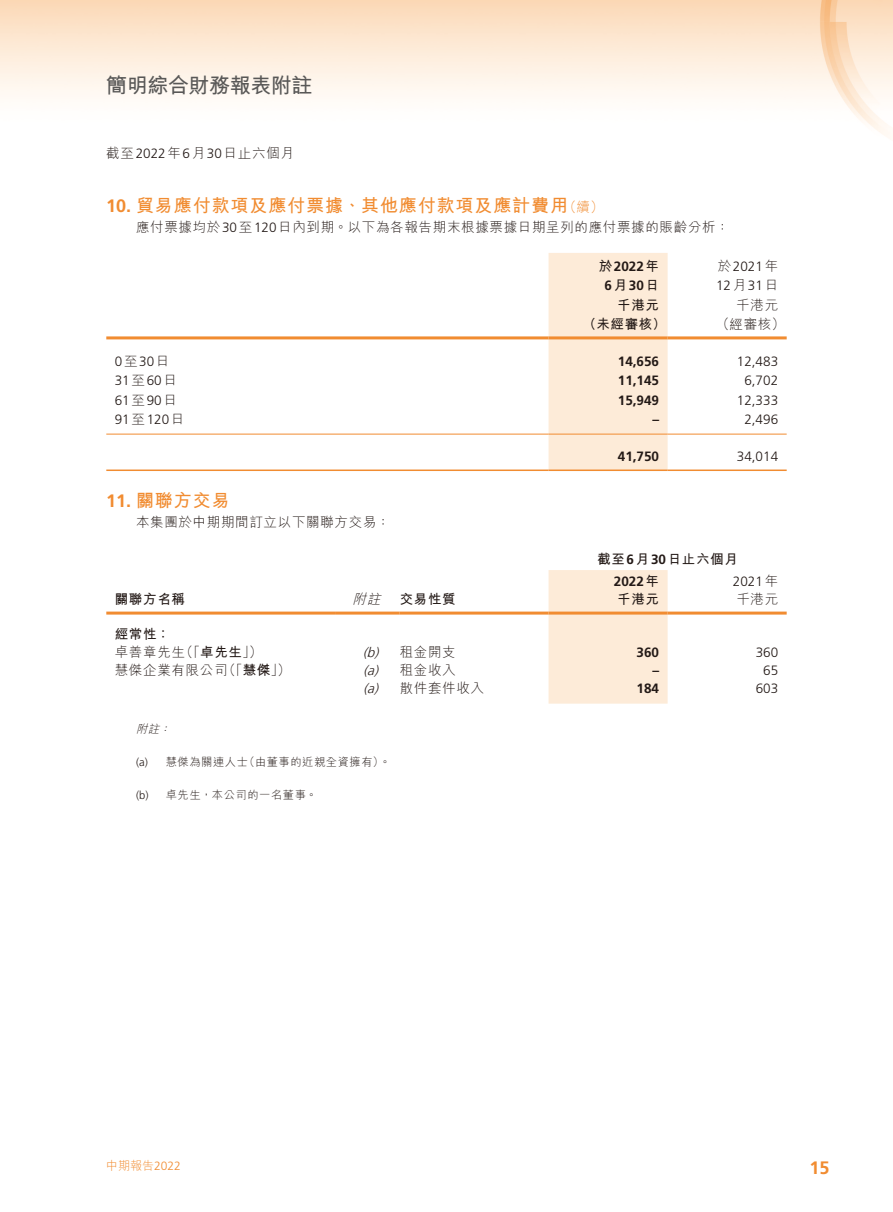
<style>
.page{position:relative;width:893px;height:1212px;background:#fff}
.page>*{position:absolute;margin:0;border:0;box-sizing:border-box;transform-origin:0 0}
.t1{font:700 21px "M Hei HK";letter-spacing:-.02em;color:#595857}
.t2{font:700 18px "M Hei HK";letter-spacing:.05em;color:#f18c31}
.t3{font:700 18px "Frutiger LT Std";color:#f18c31}
.t4{font:300 13.5px/18px "M Hei HK";letter-spacing:.05em;color:#231916}
.t5{font:300 13.5px/19.5px "Frutiger LT Std";color:#231916}
.t6{font:700 13.5px/19.5px "Frutiger LT Std";color:#231916;text-align:center}
.t7{font:700 13.5px "M Hei HK";letter-spacing:.05em;color:#231916}
.t8{font:300 12px "M Hei HK";color:#f18c31}
.t9{font:300 11.25px "M Hei HK";letter-spacing:.05em;color:#231916}
.t10{font:italic 300 11.25px "M Hei HK";color:#231916}
.s1{font-family:"Frutiger LT Std"}
.s2{font-weight:300;font-size:13.5px}
.s3{font-family:"M Hei HK"}
.s4{font-weight:300;font-style:italic}
.s5{font-weight:700}
.s6{font-family:"Frutiger LT";font-style:italic}
</style>
<div class="page">
<img style="left:0;top:0;width:893px;height:704px">
<div style="left:549px;top:253px;width:119px;height:216px;background:#fdebd8"></div>
<hr style="left:106px;top:336px;width:443px;height:3px;background:#f18c31">
<hr style="left:549px;top:336px;width:119px;height:3px;background:#f18c31">
<hr style="left:668px;top:336px;width:119px;height:3px;background:#f18c31">
<hr style="left:106px;top:434px;width:443px;height:1px;background:#f18c31">
<hr style="left:549px;top:434px;width:119px;height:1px;background:#f18c31">
<hr style="left:668px;top:434px;width:119px;height:1px;background:#f18c31">
<hr style="left:106px;top:469px;width:443px;height:2px;background:#f18c31">
<hr style="left:549px;top:469px;width:119px;height:2px;background:#f18c31">
<hr style="left:668px;top:469px;width:119px;height:2px;background:#f18c31">
<div style="left:549px;top:570px;width:119px;height:134px;background:#fdebd8"></div>
<hr style="left:106px;top:611px;width:230px;height:3px;background:#f18c31">
<hr style="left:336px;top:611px;width:64px;height:3px;background:#f18c31">
<hr style="left:400px;top:611px;width:149px;height:3px;background:#f18c31">
<hr style="left:549px;top:611px;width:119px;height:3px;background:#f18c31">
<hr style="left:668px;top:611px;width:119px;height:3px;background:#f18c31">
<h1 class="t1" style="left:106px;top:70px;width:208px">簡明綜合財務報表附註</h1>
<p class="t4" style="left:106px;top:144px;width:189px">截至<span class="s1">2022</span>年<span class="s1">6</span>月<span class="s1">30</span>日止六個月</p>
<h2 class="t2" style="left:106px;top:192px;width:499px"><span class="s1">10.</span> 貿易應付款項及應付票據、其他應付款項及應計費用<span class="s2">（續）</span></h2>
<p class="t4" style="left:136px;top:217px;width:595px">應付票據均於<span class="s1">30</span>至<span class="s1">120</span>日內到期。以下為各報告期末根據票據日期呈列的應付票據的賬齡分析：</p>
<p class="t6" style="left:599px;top:256px;width:62px"><span class="s3">於</span>2022<span class="s3">年<br></span>6<span class="s3">月</span>30<span class="s3">日</span></p>
<p class="t5" style="left:716px;top:256px;width:64px"><span class="s3">於</span>2021<span class="s3">年<br></span>12<span class="s3">月</span>31<span class="s3">日</span></p>
<p class="t7" style="left:617px;top:295px;width:43px">千港元</p>
<p class="t4" style="left:736px;top:295px;width:43px">千港元</p>
<p class="t7" style="left:583px;top:314px;width:85px">（未經審核）</p>
<p class="t4" style="left:716px;top:315px;width:70px">（經審核）</p>
<p class="t5" style="left:115px;top:351px;width:56px">0<span class="s3">至</span>30<span class="s3">日</span></p>
<p class="t6" style="left:618px;top:351px;width:43px">14,656</p>
<p class="t5" style="left:737px;top:351px;width:43px">12,483</p>
<p class="t5" style="left:115px;top:371px;width:64px">31<span class="s3">至</span>60<span class="s3">日</span></p>
<p class="t6" style="left:618px;top:371px;width:43px">11,145</p>
<p class="t5" style="left:744px;top:371px;width:35px">6,702</p>
<p class="t5" style="left:115px;top:390px;width:64px">61<span class="s3">至</span>90<span class="s3">日</span></p>
<p class="t6" style="left:618px;top:390px;width:43px">15,949</p>
<p class="t5" style="left:737px;top:390px;width:43px">12,333</p>
<p class="t5" style="left:115px;top:410px;width:71px">91<span class="s3">至</span>120<span class="s3">日</span></p>
<p class="t6" style="left:652px;top:410px;width:8px">–</p>
<p class="t5" style="left:744px;top:410px;width:35px">2,496</p>
<p class="t6" style="left:618px;top:446px;width:43px">41,750</p>
<p class="t5" style="left:737px;top:447px;width:43px">34,014</p>
<h2 class="t2" style="left:106px;top:487px;width:125px"><span class="s1">11.</span> 關聯方交易</h2>
<p class="t4" style="left:136px;top:512px;width:255px">本集團於中期期間訂立以下關聯方交易：</p>
<p class="t7" style="left:597px;top:549px;width:142px">截至<span class="s1">6</span>月<span class="s1">30</span>日止六個月</p>
<p class="t6" style="left:614px;top:572px;width:47px">2022<span class="s3">年</span></p>
<p class="t5" style="left:733px;top:572px;width:47px">2021<span class="s3">年</span></p>
<p class="t7" style="left:115px;top:589px;width:72px">關聯方名稱</p>
<p class="t7" style="left:353px;top:589px;width:105px"><span class="s4">附註</span> 交易性質</p>
<p class="t7" style="left:617px;top:589px;width:43px">千港元</p>
<p class="t4" style="left:736px;top:590px;width:43px">千港元</p>
<p class="t4" style="left:115px;top:625px;width:149px"><span class="s5">經常性：<br></span>卓善章先生（「<span class="s5">卓先生</span>」）</p>
<p class="t4" style="left:363px;top:643px;width:94px"><span class="s6">(b)</span> 租金開支</p>
<p class="t6" style="left:637px;top:643px;width:24px">360</p>
<p class="t5" style="left:756px;top:643px;width:24px">360</p>
<p class="t4" style="left:115px;top:661px;width:177px">慧傑企業有限公司（「<span class="s5">慧傑</span>」）</p>
<p class="t4" style="left:364px;top:661px;width:94px"><span class="s6">(a)</span> 租金收入</p>
<p class="t6" style="left:652px;top:661px;width:8px">–</p>
<p class="t5" style="left:763px;top:661px;width:17px">65</p>
<p class="t4" style="left:364px;top:679px;width:122px"><span class="s6">(a)</span> 散件套件收入</p>
<p class="t6" style="left:637px;top:679px;width:24px">184</p>
<p class="t5" style="left:756px;top:679px;width:24px">603</p>
<p class="t10" style="left:136px;top:723px;width:39px">附註：</p>
<p class="t9" style="left:136px;top:756px;width:256px"><span class="s1">(a)</span> 慧傑為關連人士（由董事的近親全資擁有）。</p>
<p class="t9" style="left:136px;top:789px;width:183px"><span class="s1">(b)</span> 卓先生，本公司的一名董事。</p>
<p class="t8" style="left:106px;top:1159px;width:76px">中期報告<span class="s1">2022</span></p>
<h2 class="t3" style="left:810px;top:1157px;width:22px">15</h2>
</div>
